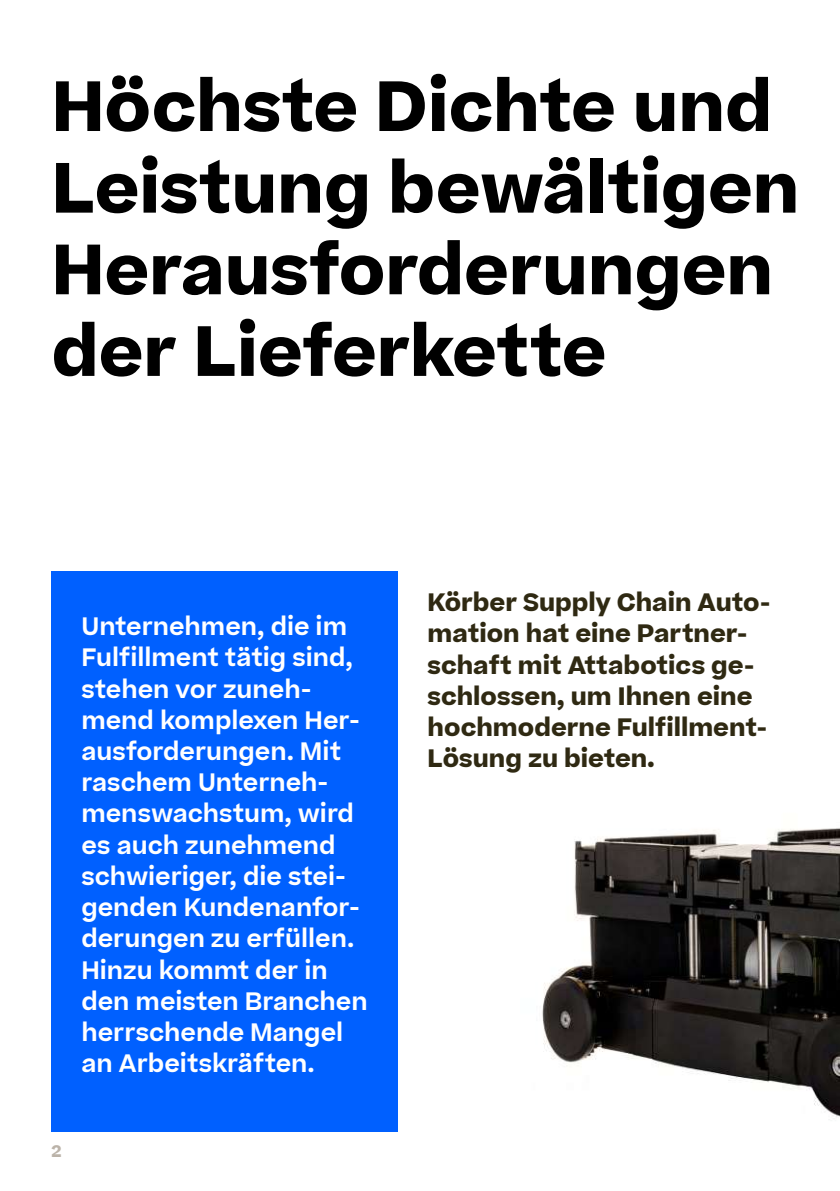
<style>
.page{position:relative;width:840px;height:1191px;background:#fff}
.page>*{position:absolute;margin:0;border:0;box-sizing:border-box;transform-origin:0 0}
.t1{font:700 68px/81.6px "Koerber";color:#000}
.t2{font:600 24px/31.2px "Koerber";color:#fff}
.t3{font:700 24px/31.2px "Koerber";color:#2f2912}
.t4{font:700 16px "Koerber";color:#bbb3a9}
</style>
<div class="page">
<img style="left:542px;top:828px;width:297px;height:292px">
<div style="left:52px;top:571px;width:345px;height:560px;background:#0060ff"></div>
<h1 class="t1" style="left:52px;top:66px;width:748px">Höchste Dichte und<br>Leistung bewältigen<br>Herausforderungen der Lieferkette</h1>
<p class="t2" style="left:81px;top:611px;width:287px">Unternehmen, die im<br>Fulfillment tätig sind, stehen vor zuneh&shy;mend komplexen Her&shy;ausforderungen. Mit raschem Unterneh&shy;menswachstum, wird es auch zunehmend schwieriger, die stei&shy;genden Kundenanfor&shy;derungen zu erfüllen.<br>Hinzu kommt der in den meisten Branchen herrschende Mangel an Arbeitskräften.</p>
<p class="t4" style="left:52px;top:1140px;width:12px">2</p>
<p class="t3" style="left:427px;top:587px;width:344px">Körber Supply Chain Auto&shy;mation hat eine Partner&shy;schaft mit Attabotics ge&shy;schlossen, um Ihnen eine hochmoderne Fulfillment-<br>Lösung zu bieten.</p>
</div>
